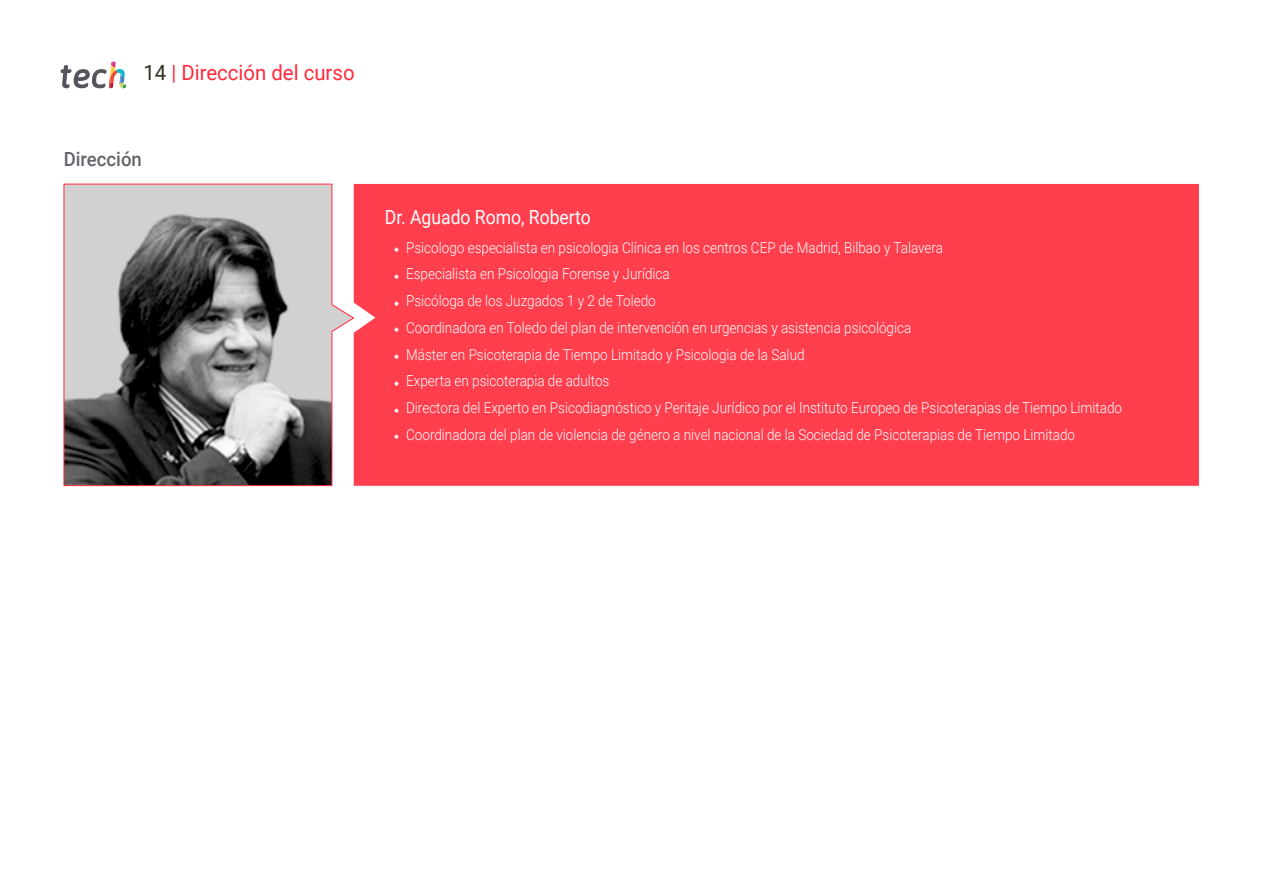
<style>
.page{position:relative;width:1263px;height:893px;background:#fff}
.page>*{position:absolute;margin:0;border:0;box-sizing:border-box;transform-origin:0 0}
.t1{font:21px "Roboto";color:#ff293a}
.t2{font:19.5px "Roboto";color:#fff;scale:.9 1}
.t3{font:500 19.5px "Roboto";color:#61646a;scale:.95 1}
.t4{font:300 15px/26.7px "Roboto";color:#fff;scale:.9 1}
.s1{color:#312e20}
</style>
<div class="page">
<div style="left:354px;top:184px;width:845px;height:302px;background:#ff3e4e"></div>
<svg style="left:61px;top:62px;width:65px;height:27px"></svg>
<svg style="left:64px;top:184px;width:290px;height:302px;background:#8f8d8d"></svg>
<svg style="left:394px;top:247px;width:5px;height:5px"></svg>
<svg style="left:394px;top:274px;width:5px;height:5px"></svg>
<svg style="left:394px;top:301px;width:5px;height:5px"></svg>
<svg style="left:394px;top:327px;width:5px;height:5px"></svg>
<svg style="left:394px;top:354px;width:5px;height:5px"></svg>
<svg style="left:394px;top:381px;width:5px;height:5px"></svg>
<svg style="left:394px;top:408px;width:5px;height:5px"></svg>
<svg style="left:394px;top:434px;width:5px;height:5px"></svg>
<h1 class="t1" style="left:144px;top:57px;width:213px"><span class="s1">14</span> | Dirección del curso</h1>
<h2 class="t3" style="left:64px;top:145px;width:84px">Dirección</h2>
<h2 class="t2" style="left:385px;top:203px;width:230px">Dr. Aguado Romo, Roberto</h2>
<p class="t4" style="left:406px;top:233px;width:797px">Psicologo especialista en psicologia Clínica en los centros CEP de Madrid, Bilbao y Talavera<br>Especialista en Psicologia Forense y Jurídica<br>Psicóloga de los Juzgados 1 y 2 de Toledo<br>Coordinadora en Toledo del plan de intervención en urgencias y asistencia psicológica<br>Máster en Psicoterapia de Tiempo Limitado y Psicologia de la Salud<br>Experta en psicoterapia de adultos<br>Directora del Experto en Psicodiagnóstico y Peritaje Jurídico por el Instituto Europeo de Psicoterapias de Tiempo Limitado Coordinadora del plan de violencia de género a nivel nacional de la Sociedad de Psicoterapias de Tiempo Limitado</p>
</div>
